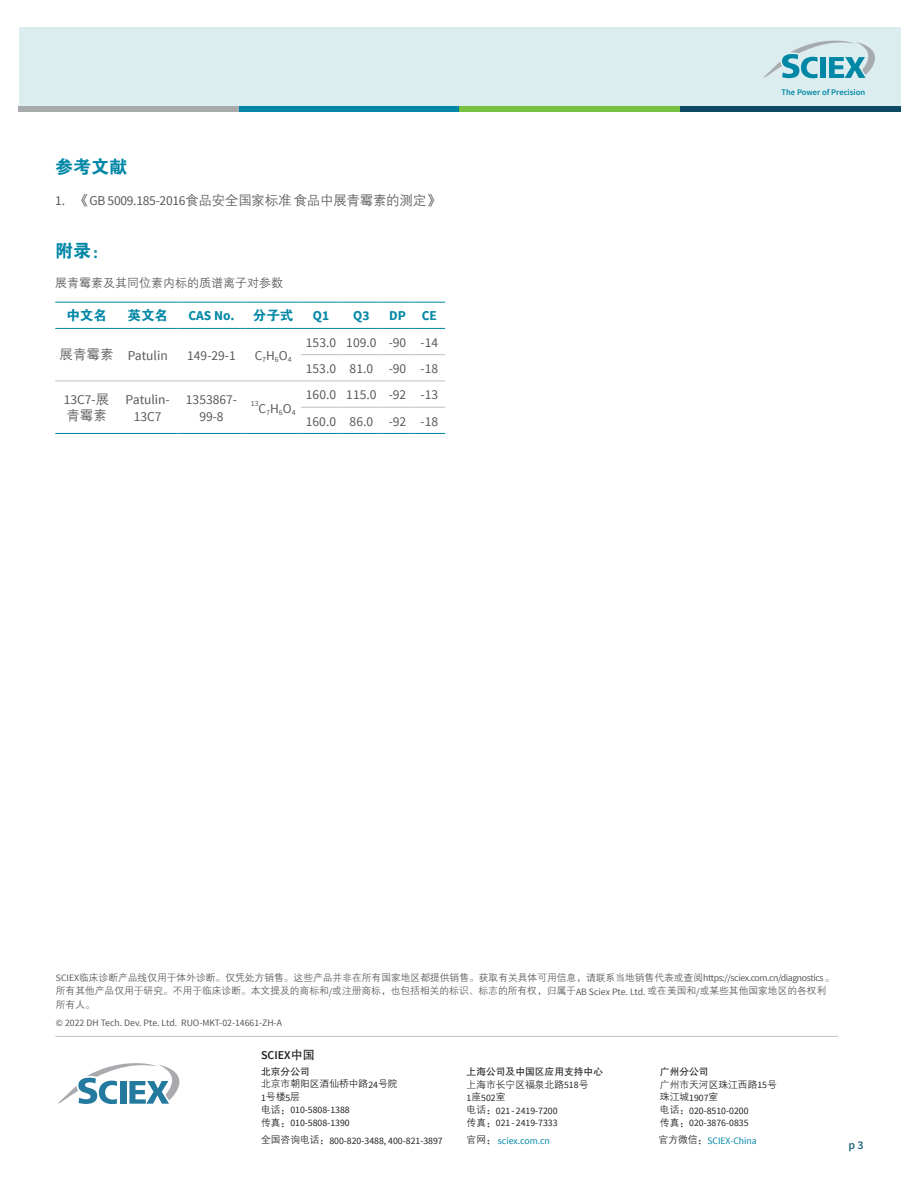
<style>
.page{position:relative;width:918px;height:1188px;background:#fff}
.page>*{position:absolute;margin:0;border:0;box-sizing:border-box;transform-origin:0 0}
.t1{font:18px "FZDHTK GBK1 0";color:#0087a6}
.t2{font:13.5px/26.2px "Source Sans Pro";color:#57585a}
.t3{font:13.5px "FZZDXK GBK1 0";letter-spacing:-.02em;color:#57585a}
.t4{font:700 13.5px "Source Sans Pro";color:#0087a6}
.t5{font:13.5px "FZDHTK GBK1 0";color:#0087a6}
.t6{font:12px "FZZDXK GBK1 0";color:#57585a}
.t7{font:600 12px "Source Sans Pro";color:#231f20}
.t8{font:600 12px "Source Sans Pro";color:#266983}
.t9{font:9.75px/13.5px "FZZDXK GBK1 0";color:#57585a}
.t10{font:9.75px/12.8px "Source Sans Pro";color:#231f20}
.t11{font:9.75px/12.8px "FZZDXK GBK1 0";color:#231f20}
.t12{font:9.75px "Source Sans Pro";color:#57585a}
.t13{font:9.75px "Source Sans Pro";color:#0087a6}
.t14{font:9.75px "FZHTK GBK1 0";color:#231f20}
.t15{font:600 8.55px "Source Sans Pro";color:#0087a6}
.t16{font:7.8px "Source Sans Pro";color:#57585a}
.s1{font-family:"Source Sans Pro"}
.s2{font-family:"FZZDXK GBK1 0"}
.s3{font-family:"FZHTK GBK1 0";font-weight:400}
.s4{font-family:"FZZDXK GBK1 0";color:#231f20}
</style>
<div class="page">
<div style="left:19px;top:27px;width:881px;height:84px;background:#dbedef"></div>
<div style="left:19px;top:106px;width:220px;height:5px;background:#a8abac"></div>
<div style="left:239px;top:106px;width:220px;height:5px;background:#0087a6"></div>
<div style="left:459px;top:106px;width:221px;height:5px;background:#79c142"></div>
<div style="left:680px;top:106px;width:220px;height:5px;background:#0c4a63"></div>
<svg style="left:763px;top:41px;width:112px;height:37px"></svg>
<hr style="left:55px;top:1036px;width:783px;height:1px;background:#bebfc2">
<svg style="left:58px;top:1063px;width:121px;height:41px"></svg>
<hr style="left:301px;top:354px;width:40px;height:1px;background:#bebfc2">
<hr style="left:341px;top:354px;width:41px;height:1px;background:#bebfc2">
<hr style="left:382px;top:354px;width:31px;height:1px;background:#bebfc2">
<hr style="left:413px;top:354px;width:32px;height:1px;background:#bebfc2">
<hr style="left:55px;top:381px;width:63px;height:1px;background:#bebfc2">
<hr style="left:118px;top:381px;width:60px;height:1px;background:#bebfc2">
<hr style="left:178px;top:381px;width:68px;height:1px;background:#bebfc2">
<hr style="left:246px;top:381px;width:55px;height:1px;background:#bebfc2">
<hr style="left:301px;top:381px;width:40px;height:1px;background:#bebfc2">
<hr style="left:341px;top:381px;width:41px;height:1px;background:#bebfc2">
<hr style="left:382px;top:381px;width:31px;height:1px;background:#bebfc2">
<hr style="left:413px;top:381px;width:32px;height:1px;background:#bebfc2">
<hr style="left:301px;top:407px;width:40px;height:1px;background:#bebfc2">
<hr style="left:341px;top:407px;width:41px;height:1px;background:#bebfc2">
<hr style="left:382px;top:407px;width:31px;height:1px;background:#bebfc2">
<hr style="left:413px;top:407px;width:32px;height:1px;background:#bebfc2">
<hr style="left:55px;top:433px;width:63px;height:1px;background:#0087a6">
<hr style="left:118px;top:433px;width:60px;height:1px;background:#0087a6">
<hr style="left:178px;top:433px;width:68px;height:1px;background:#0087a6">
<hr style="left:246px;top:433px;width:55px;height:1px;background:#0087a6">
<hr style="left:301px;top:433px;width:40px;height:1px;background:#0087a6">
<hr style="left:341px;top:433px;width:41px;height:1px;background:#0087a6">
<hr style="left:382px;top:433px;width:31px;height:1px;background:#0087a6">
<hr style="left:413px;top:433px;width:32px;height:1px;background:#0087a6">
<hr style="left:55px;top:302px;width:63px;height:1px;background:#0087a6">
<hr style="left:118px;top:302px;width:60px;height:1px;background:#0087a6">
<hr style="left:178px;top:302px;width:68px;height:1px;background:#0087a6">
<hr style="left:246px;top:302px;width:55px;height:1px;background:#0087a6">
<hr style="left:301px;top:302px;width:40px;height:1px;background:#0087a6">
<hr style="left:341px;top:302px;width:41px;height:1px;background:#0087a6">
<hr style="left:382px;top:302px;width:31px;height:1px;background:#0087a6">
<hr style="left:413px;top:302px;width:32px;height:1px;background:#0087a6">
<hr style="left:55px;top:328px;width:63px;height:1px;background:#0087a6">
<hr style="left:118px;top:328px;width:60px;height:1px;background:#0087a6">
<hr style="left:178px;top:328px;width:68px;height:1px;background:#0087a6">
<hr style="left:246px;top:328px;width:55px;height:1px;background:#0087a6">
<hr style="left:301px;top:328px;width:40px;height:1px;background:#0087a6">
<hr style="left:341px;top:328px;width:41px;height:1px;background:#0087a6">
<hr style="left:382px;top:328px;width:31px;height:1px;background:#0087a6">
<hr style="left:413px;top:328px;width:32px;height:1px;background:#0087a6">
<h1 class="t1" style="left:55px;top:157px;width:74px">参考文献</h1>
<h2 class="t3" style="left:55px;top:193px;width:386px"><span class="s1">1.</span> 《<span class="s1">GB 5009.185-2016</span>食品安全国家标准食品中展青霉素的测定》</h2>
<h1 class="t1" style="left:55px;top:241px;width:56px">附录：</h1>
<p class="t6" style="left:55px;top:277px;width:230px">展青霉素及其同位素内标的质谱离子对参数</p>
<h2 class="t5" style="left:66px;top:308px;width:42px">中文名</h2>
<h2 class="t5" style="left:128px;top:308px;width:42px">英文名</h2>
<h2 class="t4" style="left:188px;top:307px;width:48px">CAS No.</h2>
<h2 class="t5" style="left:253px;top:308px;width:42px">分子式</h2>
<h2 class="t4" style="left:313px;top:307px;width:18px">Q1</h2>
<h2 class="t4" style="left:353px;top:307px;width:18px">Q3</h2>
<h2 class="t4" style="left:389px;top:307px;width:49px">DP CE</h2>
<h2 class="t2" style="left:60px;top:343px;width:110px"><span class="s2">展青霉素</span> Patulin</h2>
<h2 class="t2" style="left:187px;top:343px;width:50px">149-29-1</h2>
<h2 class="t2" style="left:255px;top:343px;width:39px">C<sub>7</sub>H<sub>6</sub>O<sub>4</sub></h2>
<h2 class="t2" style="left:306px;top:330px;width:134px">153.0 109.0 -90 -14<br>153.0 81.0 -90 -18</h2>
<h2 class="t2" style="left:64px;top:387px;width:47px">13C7-<span class="s2">展</span></h2>
<h2 class="t3" style="left:66px;top:408px;width:42px">青霉素</h2>
<h2 class="t2" style="left:126px;top:392px;width:46px;line-height:16.2px;text-align:center">Patulin-<br>13C7</h2>
<h2 class="t2" style="left:186px;top:392px;width:53px;line-height:16.2px;text-align:center">1353867-<br>99-8</h2>
<p class="t16" style="left:251px;top:398px;width:9px">13</p>
<h2 class="t2" style="left:259px;top:395px;width:39px">C<sub>7</sub>H<sub>6</sub>O<sub>4</sub></h2>
<h2 class="t2" style="left:306px;top:382px;width:134px">160.0 115.0 -92 -13<br>160.0 86.0 -92 -18</h2>
<p class="t15" style="left:782px;top:86px;width:85px">The Power of Precision</p>
<p class="t9" style="left:56px;top:971px;width:780px"><span class="s1">SCIEX</span>临床诊断产品线仅用于体外诊断。仅凭处方销售。这些产品并非在所有国家地区都提供销售。获取有关具体可用信息，请联系当地销售代表或查阅<span class="s1">https://sciex.com.cn/diagnostics</span> 。所有其他产品仅用于研究。不用于临床诊断。本文提及的商标和<span class="s1">/</span>或注册商标，也包括相关的标识、标志的所有权，归属于<span class="s1">AB Sciex Pte. Ltd.</span> 或在美国和<span class="s1">/</span>或某些其他国家地区的各权利所有人。</p>
<p class="t12" style="left:56px;top:1017px;width:228px">© 2022 DH Tech. Dev. Pte. Ltd. RUO-MKT-02-14661-ZH-A</p>
<p class="t7" style="left:261px;top:1048px;width:55px">SCIEX<span class="s3">中国</span></p>
<p class="t14" style="left:261px;top:1066px;width:50px">北京分公司</p>
<p class="t11" style="left:261px;top:1078px;width:138px">北京市朝阳区酒仙桥中路<span class="s1">24</span>号院<br><span class="s1">1</span>号楼<span class="s1">5</span>层</p>
<p class="t10" style="left:261px;top:1104px;width:90px"><span class="s2">电话：</span>010-5808-1388<span class="s2">传真：</span>010-5808-1390</p>
<p class="t14" style="left:467px;top:1066px;width:138px">上海公司及中国区应用支持中心</p>
<p class="t11" style="left:467px;top:1078px;width:123px">上海市长宁区福泉北路<span class="s1">518</span>号</p>
<p class="t10" style="left:467px;top:1091px;width:93px">1<span class="s2">座</span>502<span class="s2">室<br>电话：</span>021 - 2419-7200<span class="s2">传真：</span>021 - 2419-7333</p>
<p class="t14" style="left:660px;top:1066px;width:50px">广州分公司</p>
<p class="t11" style="left:660px;top:1078px;width:118px">广州市天河区珠江西路<span class="s1">15</span>号珠江城<span class="s1">1907</span>室</p>
<p class="t10" style="left:660px;top:1104px;width:90px"><span class="s2">电话：</span>020-8510-0200<span class="s2">传真：</span>020-3876-0835</p>
<p class="t10" style="left:261px;top:1134px;width:183px"><span class="s2">全国咨询电话：</span>800-820-3488, 400-821-3897</p>
<p class="t13" style="left:467px;top:1134px;width:85px"><span class="s4">官网：</span> sciex.com.cn</p>
<p class="t13" style="left:659px;top:1134px;width:100px"><span class="s4">官方微信：</span>SCIEX-China</p>
<p class="t8" style="left:848px;top:1137px;width:17px">p 3</p>
</div>
